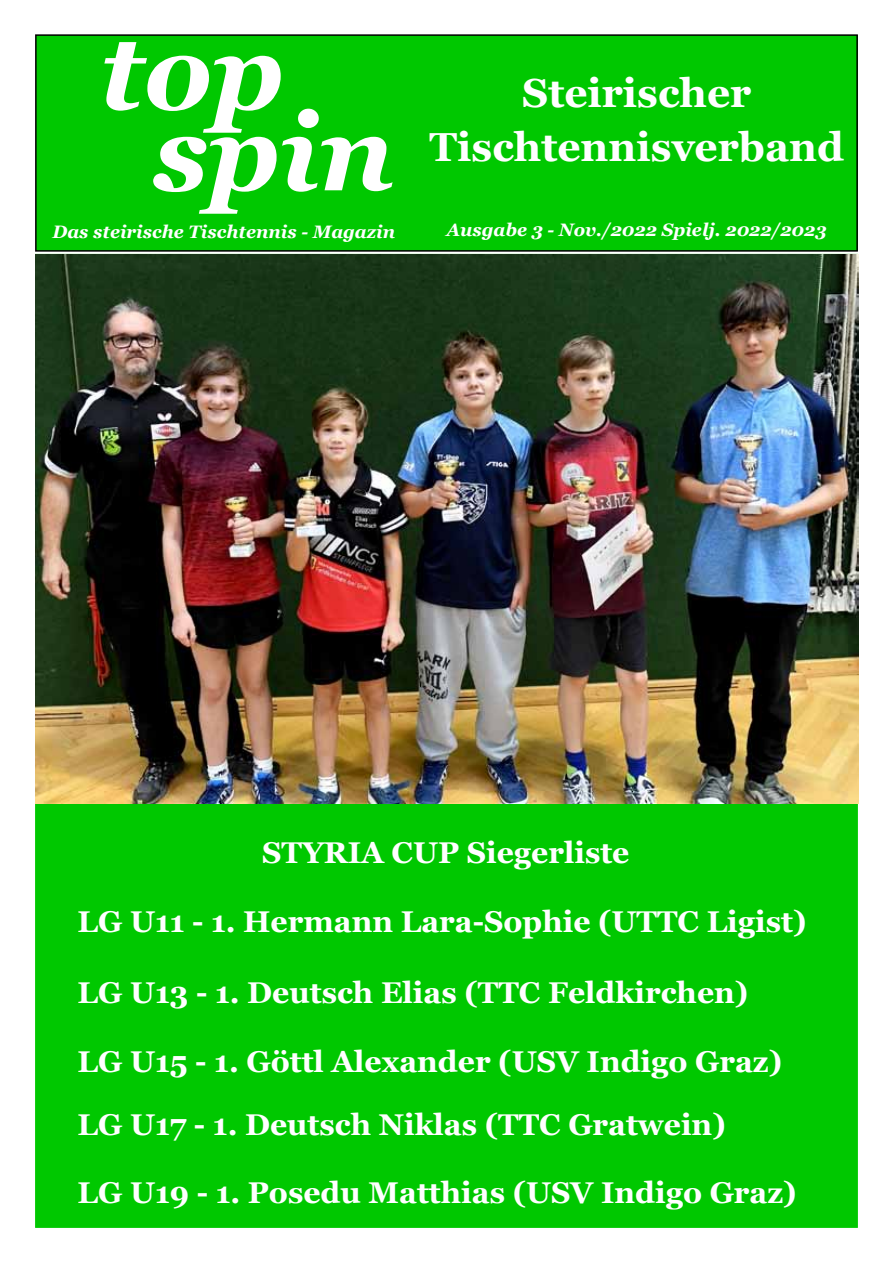
<style>
.page{position:relative;width:893px;height:1263px;background:#fff}
.page>*{position:absolute;margin:0;border:0;box-sizing:border-box;transform-origin:0 0}
.t1{font:italic 700 108px/81px "Georgia";color:#fff}
.t2{font:700 40.5px/54px "Georgia";color:#fff;text-align:center}
.t3{font:700 30px/62.4px "Georgia";color:#fff}
.t4{font:italic 700 18px "Georgia";color:#fff}
</style>
<div class="page">
<div style="left:35px;top:254px;width:823px;height:974px;background:#00c800;border:2px solid #00c800"></div>
<div style="left:36px;top:35px;width:821px;height:216px;background:#00c800"></div>
<div style="left:35px;top:34px;width:823px;height:218px;border:2px solid #000"></div>
<img style="left:35px;top:254px;width:823px;height:549px">
<h1 class="t1" style="left:153px;top:31px;width:243px;text-indent:-54px">top spin</h1>
<p class="t4" style="left:52px;top:220px;width:344px">Das steirische Tischtennis - Magazin</p>
<h2 class="t2" style="left:429px;top:66px;width:416px">Steirischer<br>Tischtennisverband</h2>
<p class="t4" style="left:447px;top:218px;width:382px">Ausgabe 3 - Nov./2022 Spielj. 2022/2023</p>
<p class="t3" style="left:262px;top:822px;width:369px">STYRIA CUP Siegerliste</p>
<p class="t3" style="left:78px;top:890px;width:730px">LG U11 - 1. Hermann Lara-Sophie (UTTC Ligist)</p>
<p class="t3" style="left:78px;top:961px;width:672px">LG U13 - 1. Deutsch Elias (TTC Feldkirchen)</p>
<p class="t3" style="left:78px;top:1031px;width:706px">LG U15 - 1. Göttl Alexander (USV Indigo Graz)<br>LG U17 - 1. Deutsch Niklas (TTC Gratwein)</p>
<p class="t3" style="left:78px;top:1162px;width:720px">LG U19 - 1. Posedu Matthias (USV Indigo Graz)</p>
</div>
